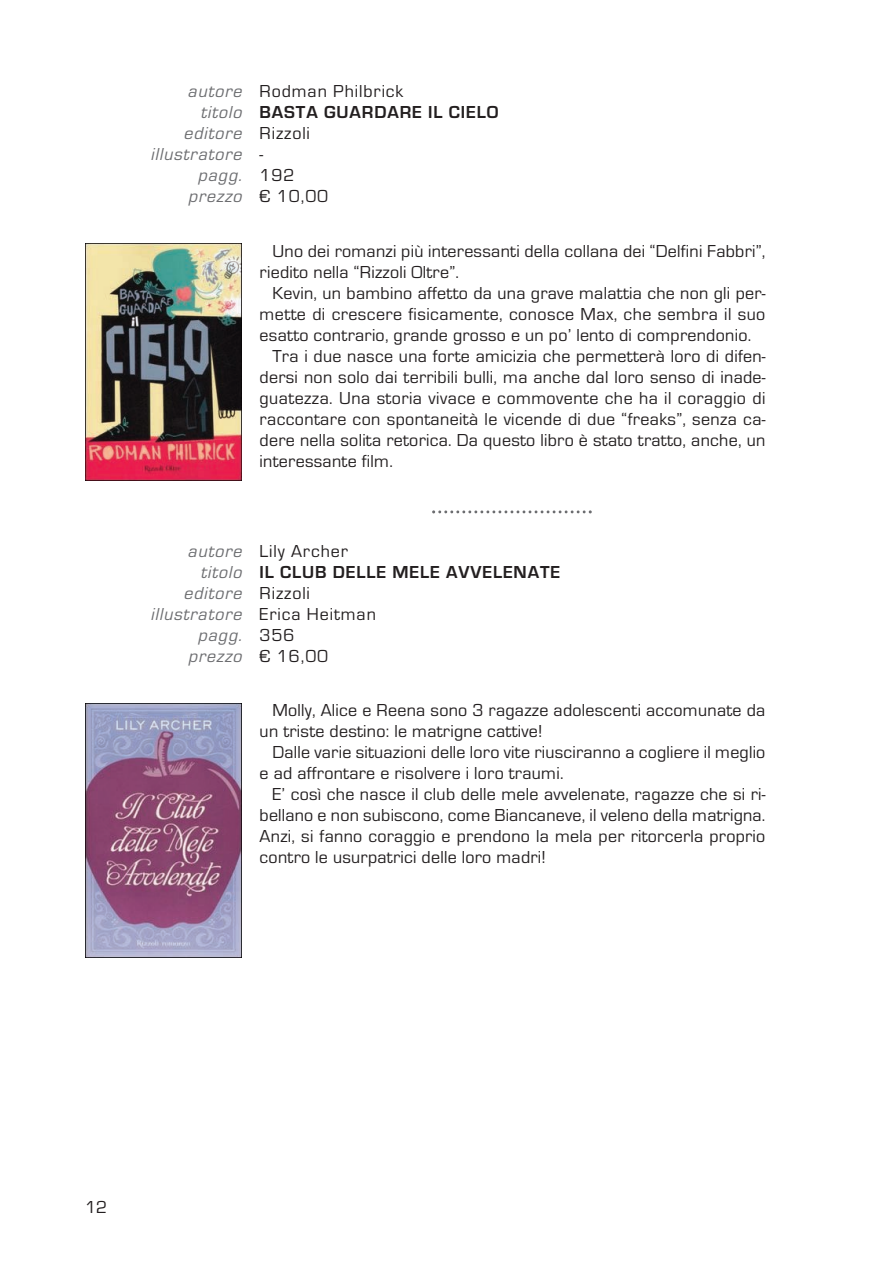
<style>
.page{position:relative;width:893px;height:1263px;background:#fff}
.page>*{position:absolute;margin:0;border:0;box-sizing:border-box;transform-origin:0 0}
.t1{font:18px/21px "Eurostile";letter-spacing:.015em;color:#231f20}
.t2{font:italic 18px/21px "Eurostile";color:#6c6d70;text-align:right}
.t3{font:18px/21px "Eurostile";letter-spacing:.05em;color:#231f20}
.t4{font:700 18px "Eurostile";letter-spacing:.05em;color:#231f20}
</style>
<div class="page">
<img style="left:85px;top:243px;width:157px;height:237px">
<svg style="left:432px;top:510px;width:160px;height:3px"></svg>
<img style="left:85px;top:703px;width:157px;height:254px">
<p class="t2" style="left:150px;top:80px;width:97px">autore titolo editore illustratore pagg. prezzo</p>
<p class="t3" style="left:260px;top:80px;width:145px">Rodman Philbrick</p>
<p class="t4" style="left:260px;top:101px;width:240px">BASTA GUARDARE IL CIELO</p>
<p class="t3" style="left:260px;top:122px;width:70px">Rizzoli<br>-<br>192<br>€ 10,00</p>
<p class="t1" style="left:260px;top:240px;width:507px;text-indent:13px">Uno dei romanzi più interessanti della collana dei “Delfini Fabbri”, riedito nella “Rizzoli Oltre”.</p>
<p class="t1" style="left:272px;top:282px;width:495px">Kevin, un bambino affetto da una grave malattia che non gli per-</p>
<p class="t1" style="left:260px;top:303px;width:507px">mette di crescere fisicamente, conosce Max, che sembra il suo</p>
<p class="t1" style="left:260px;top:324px;width:493px">esatto contrario, grande grosso e un po’ lento di comprendonio.</p>
<p class="t1" style="left:272px;top:345px;width:495px">Tra i due nasce una forte amicizia che permetterà loro di difen-</p>
<p class="t1" style="left:260px;top:366px;width:508px">dersi non solo dai terribili bulli, ma anche dal loro senso di inade-</p>
<p class="t1" style="left:260px;top:387px;width:507px">guatezza. Una storia vivace e commovente che ha il coraggio di</p>
<p class="t1" style="left:260px;top:408px;width:508px">raccontare con spontaneità le vicende di due “freaks”, senza ca-</p>
<p class="t1" style="left:260px;top:429px;width:507px">dere nella solita retorica. Da questo libro è stato tratto, anche, un</p>
<p class="t1" style="left:260px;top:450px;width:135px">interessante film.</p>
<p class="t2" style="left:150px;top:540px;width:97px">autore titolo editore illustratore pagg. prezzo</p>
<p class="t3" style="left:260px;top:540px;width:90px">Lily Archer</p>
<p class="t4" style="left:260px;top:561px;width:302px">IL CLUB DELLE MELE AVVELENATE</p>
<p class="t3" style="left:260px;top:582px;width:118px">Rizzoli<br>Erica Heitman<br>356<br>€ 16,00</p>
<p class="t1" style="left:260px;top:699px;width:507px;text-indent:13px">Molly, Alice e Reena sono 3 ragazze adolescenti accomunate da un triste destino: le matrigne cattive!</p>
<p class="t1" style="left:260px;top:741px;width:507px;text-indent:13px">Dalle varie situazioni delle loro vite riusciranno a cogliere il meglio e ad affrontare e risolvere i loro traumi.</p>
<p class="t1" style="left:260px;top:783px;width:508px;text-align:justify;text-indent:13px">E’ così che nasce il club delle mele avvelenate, ragazze che si ri&shy;bellano e non subiscono, come Biancaneve, il veleno della matrigna.<br>Anzi, si fanno coraggio e prendono la mela per ritorcerla proprio contro le usurpatrici delle loro madri!</p>
<p class="t1" style="left:85px;top:1196px;width:24px">12</p>
</div>
